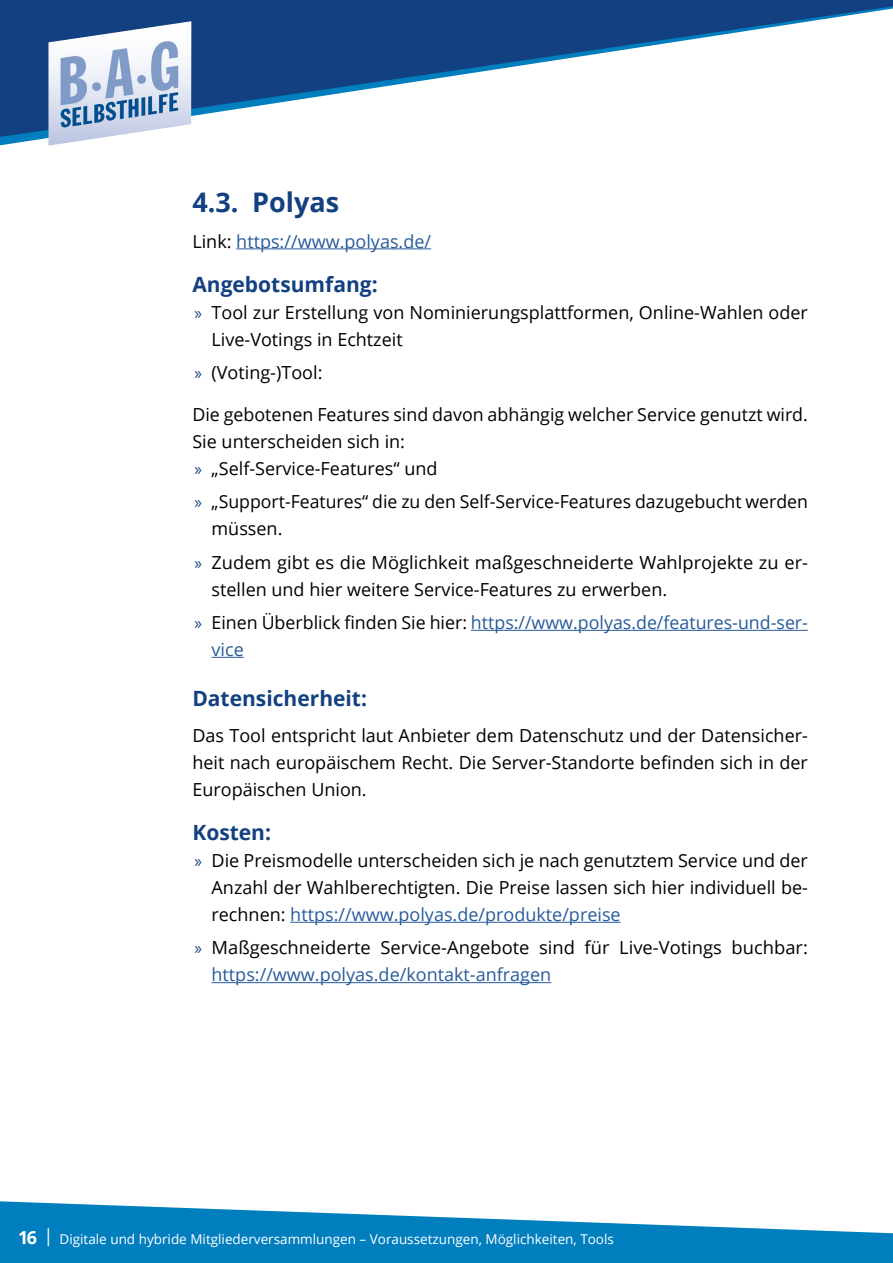
<style>
.page{position:relative;width:893px;height:1263px;background:#fff}
.page>*{position:absolute;margin:0;border:0;box-sizing:border-box;transform-origin:0 0}
.Untertitel{font:700 27px "Open Sans";color:#134080}
.Untertitel_02{font:700 21px "Open Sans";color:#134080}
.Fließtext{font:18px/27px "Open Sans";color:#000}
.Fließtext-2{font:18px/27px "Open Sans";color:#275b9b}
.t1{font:13.5px "Open Sans";color:#fff}
.s1{color:#000}
.s2{font-family:"Myriad Pro";color:#134080}
.s3{color:#275b9b}
.s4{font-weight:700;font-size:18px}
.s5{font-size:18px}
</style>
<div class="page">
<svg style="left:0;top:1201px;width:893px;height:62px;fill:#007ebd"></svg>
<svg style="left:0;top:0;width:893px;height:138px"></svg>
<img style="left:48px;top:21px;width:143px;height:125px">
<hr style="left:236px;top:248px;width:195px;height:1px;background:#275b9b">
<hr style="left:471px;top:630px;width:337px;height:1px;background:#275b9b">
<hr style="left:212px;top:657px;width:32px;height:1px;background:#275b9b">
<hr style="left:290px;top:922px;width:331px;height:1px;background:#275b9b">
<hr style="left:212px;top:982px;width:339px;height:1px;background:#275b9b">
<h3 class="Untertitel" style="left:192px;top:183px;width:148px">4.3. Polyas</h3>
<p class="Fließtext-2" style="left:192px;top:227px;width:240px"><span class="s1">Link:</span> https://www.polyas.de/</p>
<h3 class="Untertitel_02" style="left:192px;top:269px;width:187px">Angebotsumfang:</h3>
<p class="Fließtext" style="left:212px;top:298px;width:598px;text-indent:-17px"><span class="s2">»</span> Tool zur Erstellung von Nominierungsplattformen, Online-Wahlen oder<br>Live-Votings in Echtzeit</p>
<p class="Fließtext" style="left:195px;top:358px;width:129px"><span class="s2">»</span> (Voting-)Tool:</p>
<p class="Fließtext" style="left:192px;top:400px;width:617px">Die gebotenen Features sind davon abhängig welcher Service genutzt wird.<br>Sie unterscheiden sich in:</p>
<p class="Fließtext" style="left:195px;top:454px;width:245px"><span class="s2">»</span> „Self-Service-Features“ und</p>
<p class="Fließtext" style="left:212px;top:488px;width:598px;text-indent:-17px"><span class="s2">»</span> „Support-Features“ die zu den Self-Service-Features dazugebucht werden müssen.</p>
<p class="Fließtext" style="left:212px;top:548px;width:598px;text-indent:-17px"><span class="s2">»</span> Zudem gibt es die Möglichkeit maßgeschneiderte Wahlprojekte zu er&shy;stellen und hier weitere Service-Features zu erwerben.</p>
<p class="Fließtext-2" style="left:212px;top:608px;width:598px;text-indent:-17px"><span class="s2">»</span> <span class="s1">Einen Überblick finden Sie hier:</span> https://www.polyas.de/features-und-ser&shy;vice</p>
<h3 class="Untertitel_02" style="left:192px;top:684px;width:176px">Datensicherheit:</h3>
<p class="Fließtext" style="left:192px;top:721px;width:617px;text-align:justify">Das Tool entspricht laut Anbieter dem Datenschutz und der Datensicher&shy;heit nach europäischem Recht. Die Server-Standorte befinden sich in der Europäischen Union.</p>
<h3 class="Untertitel_02" style="left:192px;top:817px;width:80px">Kosten:</h3>
<p class="Fließtext" style="left:212px;top:846px;width:598px;text-align:justify;text-indent:-17px"><span class="s2">»</span> Die Preismodelle unterscheiden sich je nach genutztem Service und der Anzahl der Wahlberechtigten. Die Preise lassen sich hier individuell be&shy;rechnen: <span class="s3">https://www.polyas.de/produkte/preise</span></p>
<p class="Fließtext" style="left:212px;top:934px;width:598px;text-indent:-17px"><span class="s2">»</span> Maßgeschneiderte Service-Angebote sind für Live-Votings buchbar: <span class="s3">https://www.polyas.de/kontakt-anfragen</span></p>
<p class="t1" style="left:18px;top:1230px;width:597px"><span class="s4">16</span> <span class="s5">|</span> Digitale und hybride Mitgliederversammlungen – Voraussetzungen, Möglichkeiten, Tools</p>
</div>
